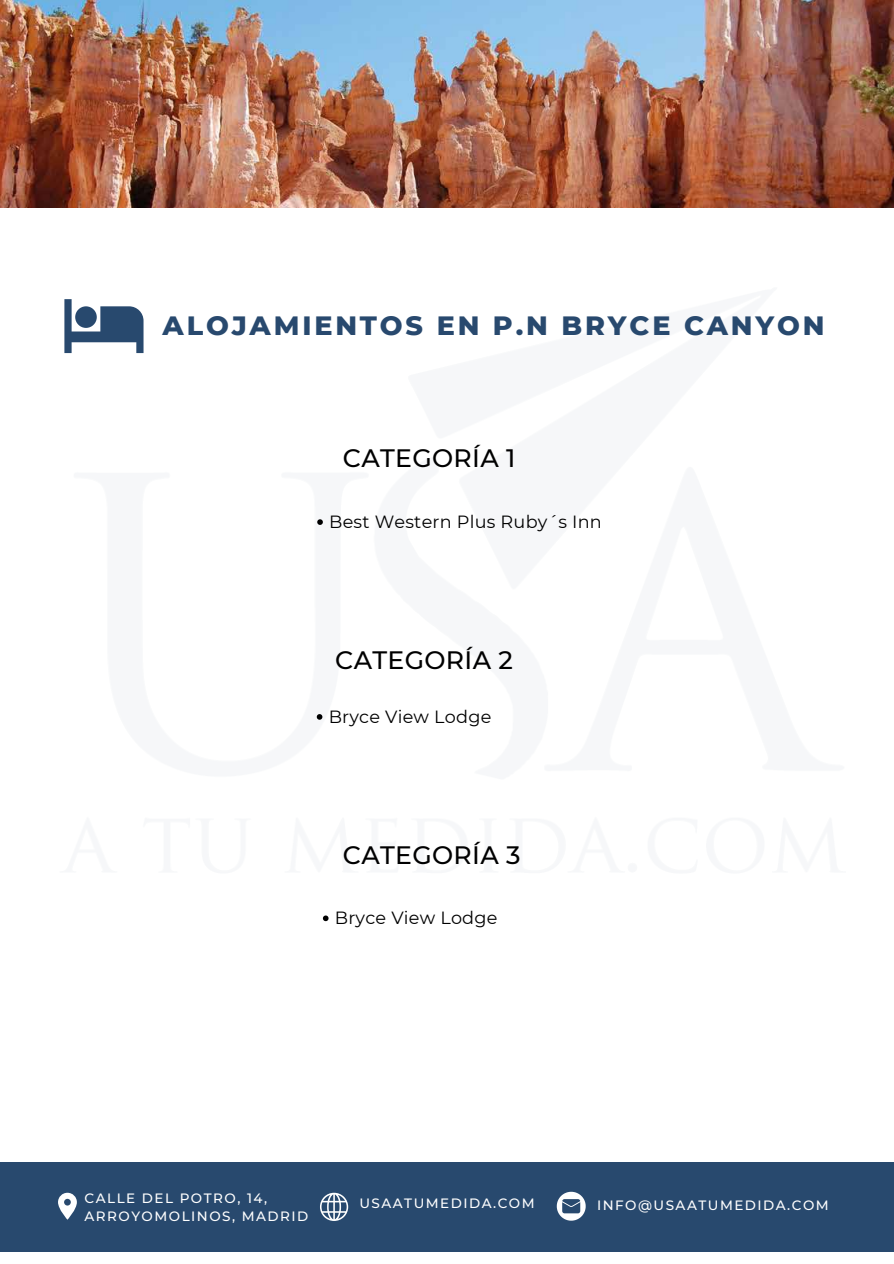
<style>
.page{position:relative;width:894px;height:1264px;background:#fff}
.page>*{position:absolute;margin:0;border:0;box-sizing:border-box;transform-origin:0 0}
.t1{font:800 27px "Montserrat";letter-spacing:.105em;color:#28496e}
.t2{font:500 25.2px "Montserrat";letter-spacing:.015em;color:#000}
.t3{font:17.7px "Montserrat";letter-spacing:.015em;color:#000}
.t4{font:500 13.5px/18px "Montserrat";letter-spacing:.11em;color:#fff}
</style>
<div class="page">
<svg style="left:64px;top:299px;width:79px;height:54px"></svg>
<img style="left:0;top:0;width:893px;height:208px">
<div style="left:0;top:1162px;width:893px;height:89px;background:#28496e"></div>
<svg style="left:58px;top:1192px;width:19px;height:27px"></svg>
<svg style="left:556px;top:1191px;width:29px;height:29px"></svg>
<svg style="left:320px;top:1192px;width:28px;height:28px"></svg>
<svg style="left:317px;top:519px;width:6px;height:6px"></svg>
<svg style="left:317px;top:714px;width:5px;height:5px"></svg>
<svg style="left:323px;top:915px;width:5px;height:6px"></svg>
<h1 class="t1" style="left:163px;top:309px;width:663px">ALOJAMIENTOS EN P.N BRYCE CANYON</h1>
<h2 class="t2" style="left:343px;top:445px;width:174px">CATEGORÕA 1</h2>
<h3 class="t3" style="left:329px;top:509px;width:274px">Best Western Plus Ruby´s Inn</h3>
<h2 class="t2" style="left:335px;top:646px;width:179px">CATEGORÕA 2</h2>
<h3 class="t3" style="left:328px;top:704px;width:164px">Bryce View Lodge</h3>
<h2 class="t2" style="left:343px;top:841px;width:179px">CATEGORÕA 3</h2>
<h3 class="t3" style="left:335px;top:905px;width:164px">Bryce View Lodge</h3>
<p class="t4" style="left:84px;top:1189px;width:225px">CALLE DEL POTRO, 14,<br>ARROYOMOLINOS, MADRID</p>
<p class="t4" style="left:359px;top:1194px;width:177px">USAATUMEDIDA.COM</p>
<p class="t4" style="left:597px;top:1195px;width:233px">INFO@USAATUMEDIDA.COM</p>
</div>
